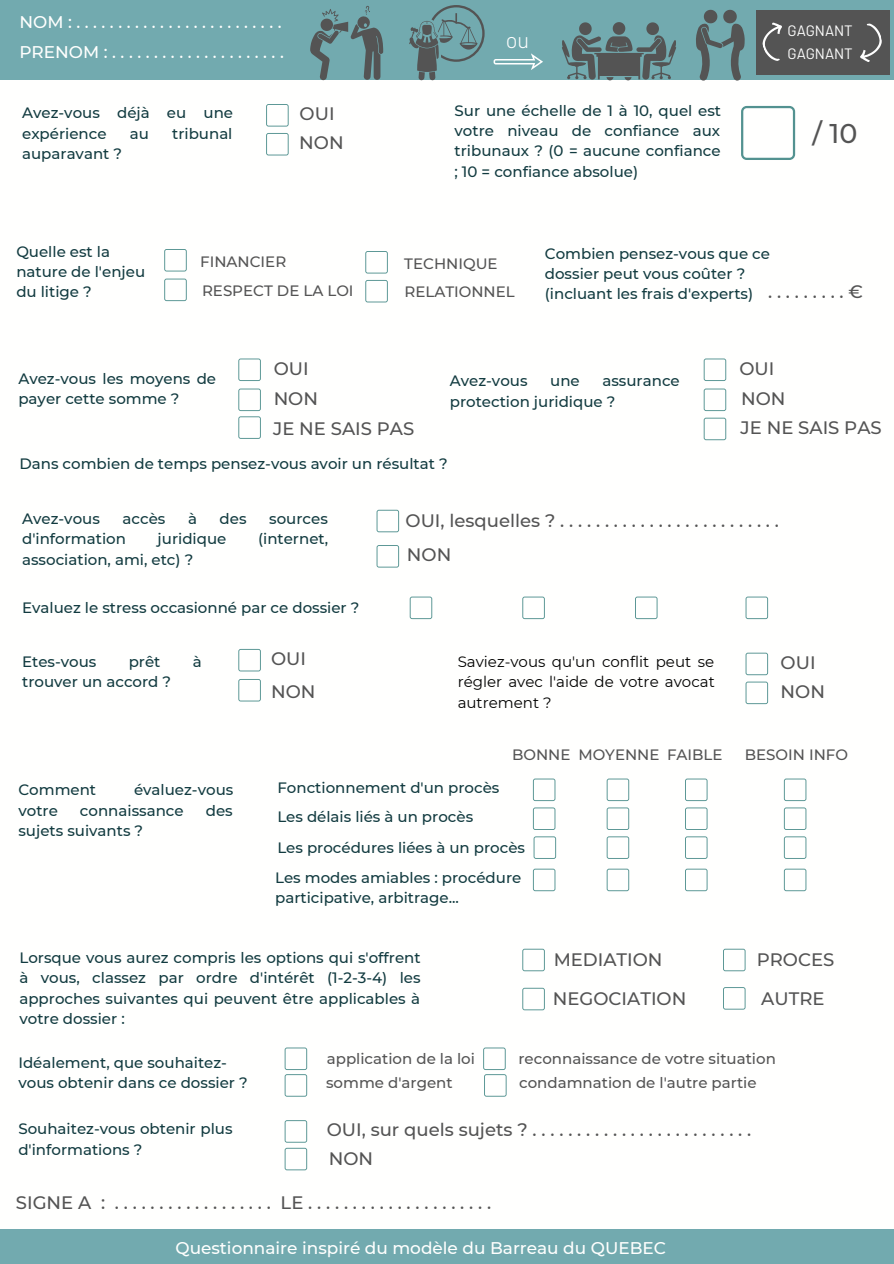
<style>
.page{position:relative;width:894px;height:1264px;background:#fff}
.page>*{position:absolute;margin:0;border:0;box-sizing:border-box;transform-origin:0 0}
.t1{font:500 27px "Montserrat";color:#545454}
.t2{font:300 21.75px "Barlow";color:#fff}
.t3{font:500 18px "Montserrat";color:#545454}
.t4{font:500 16.95px "Montserrat";color:#fffffe}
.t5{font:500 15px/20.2px "Montserrat";color:#123b40}
.t6{font:500 15px "Montserrat";color:#545454}
.t7{font:15px/20.2px "Montserrat";color:#000;text-align:justify}
.t8{font:15px "Barlow";color:#fffffe}
</style>
<div class="page">
<svg style="left:266px;top:104px;width:22px;height:23px"></svg>
<svg style="left:266px;top:133px;width:22px;height:22px"></svg>
<svg style="left:741px;top:106px;width:53px;height:54px"></svg>
<svg style="left:164px;top:249px;width:23px;height:22px"></svg>
<svg style="left:164px;top:278px;width:23px;height:23px"></svg>
<svg style="left:365px;top:251px;width:23px;height:22px"></svg>
<svg style="left:238px;top:358px;width:23px;height:23px"></svg>
<svg style="left:238px;top:388px;width:23px;height:51px"></svg>
<svg style="left:703px;top:358px;width:23px;height:23px"></svg>
<svg style="left:703px;top:388px;width:23px;height:23px"></svg>
<svg style="left:703px;top:417px;width:23px;height:23px"></svg>
<svg style="left:376px;top:510px;width:23px;height:22px"></svg>
<svg style="left:376px;top:545px;width:23px;height:22px"></svg>
<svg style="left:409px;top:596px;width:23px;height:23px"></svg>
<svg style="left:522px;top:596px;width:22px;height:23px"></svg>
<svg style="left:635px;top:596px;width:22px;height:23px"></svg>
<svg style="left:745px;top:596px;width:22px;height:23px"></svg>
<svg style="left:238px;top:649px;width:23px;height:22px"></svg>
<svg style="left:238px;top:679px;width:23px;height:22px"></svg>
<svg style="left:532px;top:778px;width:23px;height:23px"></svg>
<svg style="left:532px;top:807px;width:23px;height:23px"></svg>
<svg style="left:533px;top:836px;width:23px;height:22px"></svg>
<svg style="left:532px;top:868px;width:23px;height:23px"></svg>
<svg style="left:606px;top:778px;width:23px;height:23px"></svg>
<svg style="left:606px;top:807px;width:23px;height:23px"></svg>
<svg style="left:606px;top:836px;width:23px;height:22px"></svg>
<svg style="left:606px;top:868px;width:23px;height:23px"></svg>
<svg style="left:685px;top:778px;width:22px;height:23px"></svg>
<svg style="left:685px;top:807px;width:22px;height:23px"></svg>
<svg style="left:685px;top:836px;width:22px;height:22px"></svg>
<svg style="left:685px;top:868px;width:22px;height:23px"></svg>
<svg style="left:783px;top:778px;width:23px;height:23px"></svg>
<svg style="left:783px;top:807px;width:23px;height:23px"></svg>
<svg style="left:783px;top:836px;width:23px;height:22px"></svg>
<svg style="left:783px;top:868px;width:23px;height:23px"></svg>
<svg style="left:522px;top:948px;width:22px;height:23px"></svg>
<svg style="left:522px;top:987px;width:22px;height:23px"></svg>
<svg style="left:723px;top:948px;width:22px;height:23px"></svg>
<svg style="left:723px;top:987px;width:22px;height:22px"></svg>
<svg style="left:284px;top:1120px;width:23px;height:50px"></svg>
<svg style="left:745px;top:652px;width:22px;height:23px"></svg>
<svg style="left:745px;top:681px;width:22px;height:23px"></svg>
<svg style="left:365px;top:280px;width:23px;height:22px"></svg>
<div style="left:0;top:0;width:893px;height:80px;background:#72aaaf"></div>
<div style="left:0;top:1228px;width:893px;height:35px;background:#72aaaf"></div>
<svg style="left:696px;top:10px;width:48px;height:71px"></svg>
<svg style="left:562px;top:22px;width:114px;height:59px"></svg>
<svg style="left:310px;top:6px;width:73px;height:74px"></svg>
<svg style="left:409px;top:5px;width:75px;height:75px"></svg>
<svg style="left:284px;top:1047px;width:23px;height:49px"></svg>
<svg style="left:483px;top:1047px;width:23px;height:49px"></svg>
<svg style="left:493px;top:53px;width:50px;height:17px"></svg>
<div style="left:756px;top:10px;width:133px;height:64px;background:#545454"></div>
<svg style="left:860px;top:23px;width:22px;height:39px"></svg>
<svg style="left:762px;top:22px;width:20px;height:39px"></svg>
<p class="t4" style="left:19px;top:12px;width:263px">NOM:.........................</p>
<p class="t4" style="left:19px;top:42px;width:266px">PRENOM:.....................</p>
<p class="t5" style="left:22px;top:103px;width:212px">Avez-vous déjà eu une expérience</p>
<p class="t5" style="left:130px;top:123px;width:21px">au</p>
<p class="t5" style="left:172px;top:123px;width:62px">tribunal</p>
<p class="t5" style="left:22px;top:143px;width:101px">auparavant ?</p>
<p class="t3" style="left:299px;top:103px;width:36px">OUI</p>
<p class="t3" style="left:299px;top:132px;width:46px">NON</p>
<p class="t2" style="left:505px;top:26px;width:25px">ou</p>
<p class="t5" style="left:454px;top:100px;width:268px;text-align:justify">Sur une échelle de 1 à 10, quel est votre niveau de confiance aux tribunaux ? (0 = aucune confiance ; 10 = confiance absolue)</p>
<p class="t8" style="left:787px;top:21px;width:67px">GAGNANT</p>
<p class="t8" style="left:787px;top:44px;width:67px">GAGNANT</p>
<p class="t1" style="left:812px;top:116px;width:46px">/ 10</p>
<p class="t5" style="left:16px;top:241px;width:130px">Quelle est la nature de l'enjeu du litige ?</p>
<p class="t5" style="left:544px;top:243px;width:227px">Combien pensez-vous que ce dossier peut vous coûter ? (incluant les frais d'experts)</p>
<p class="t6" style="left:200px;top:252px;width:88px">FINANCIER</p>
<p class="t6" style="left:404px;top:254px;width:95px">TECHNIQUE</p>
<p class="t3" style="left:767px;top:280px;width:96px">.........€</p>
<p class="t6" style="left:202px;top:281px;width:153px">RESPECT DE LA LOI</p>
<p class="t6" style="left:404px;top:283px;width:112px">RELATIONNEL</p>
<p class="t3" style="left:273px;top:358px;width:36px">OUI</p>
<p class="t3" style="left:739px;top:357px;width:36px">OUI</p>
<p class="t5" style="left:18px;top:368px;width:199px">Avez-vous les moyens de payer cette somme ?</p>
<p class="t5" style="left:449px;top:371px;width:79px">Avez-vous</p>
<p class="t5" style="left:550px;top:371px;width:31px">une</p>
<p class="t5" style="left:449px;top:371px;width:231px;text-indent:153px">assurance protection juridique ?</p>
<p class="t3" style="left:273px;top:387px;width:46px">NON</p>
<p class="t3" style="left:740px;top:388px;width:46px">NON</p>
<p class="t3" style="left:273px;top:417px;width:143px">JE NE SAIS PAS</p>
<p class="t3" style="left:740px;top:416px;width:143px">JE NE SAIS PAS</p>
<p class="t5" style="left:19px;top:454px;width:429px">Dans combien de temps pensez-vous avoir un résultat ?</p>
<p class="t5" style="left:22px;top:508px;width:79px">Avez-vous</p>
<p class="t5" style="left:122px;top:508px;width:44px">accès</p>
<p class="t5" style="left:188px;top:508px;width:10px">à</p>
<p class="t5" style="left:219px;top:508px;width:28px">des</p>
<p class="t5" style="left:269px;top:508px;width:60px">sources</p>
<p class="t5" style="left:22px;top:529px;width:105px">d'information</p>
<p class="t5" style="left:158px;top:529px;width:70px">juridique</p>
<p class="t5" style="left:258px;top:529px;width:72px">(internet,</p>
<p class="t5" style="left:22px;top:549px;width:173px">association, ami, etc) ?</p>
<p class="t5" style="left:22px;top:598px;width:339px">Evaluez le stress occasionné par ce dossier ?</p>
<p class="t3" style="left:405px;top:510px;width:375px">OUI,lesquelles?.........................</p>
<p class="t3" style="left:407px;top:544px;width:46px">NON</p>
<p class="t5" style="left:22px;top:651px;width:76px">Etes-vous</p>
<p class="t5" style="left:129px;top:651px;width:33px">prêt</p>
<p class="t5" style="left:193px;top:651px;width:10px">à</p>
<p class="t5" style="left:22px;top:671px;width:150px">trouver un accord ?</p>
<p class="t5" style="left:18px;top:780px;width:79px">Comment</p>
<p class="t5" style="left:134px;top:780px;width:101px">évaluez-vous</p>
<p class="t5" style="left:18px;top:800px;width:41px">votre</p>
<p class="t5" style="left:80px;top:800px;width:105px">connaissance</p>
<p class="t5" style="left:206px;top:800px;width:28px">des</p>
<p class="t5" style="left:18px;top:820px;width:126px">sujets suivants ?</p>
<p class="t3" style="left:271px;top:647px;width:36px">OUI</p>
<p class="t3" style="left:780px;top:651px;width:36px">OUI</p>
<p class="t7" style="left:457px;top:651px;width:258px">Saviez-vous qu'un conflit peut se régler avec l'aide de votre avocat autrement ?</p>
<p class="t3" style="left:271px;top:680px;width:46px">NON</p>
<p class="t3" style="left:780px;top:681px;width:46px">NON</p>
<p class="t6" style="left:512px;top:745px;width:60px">BONNE</p>
<p class="t6" style="left:578px;top:745px;width:83px">MOYENNE</p>
<p class="t6" style="left:666px;top:745px;width:57px">FAIBLE</p>
<p class="t6" style="left:744px;top:745px;width:105px">BESOIN INFO</p>
<p class="t5" style="left:277px;top:777px;width:223px">Fonctionnement d'un procès</p>
<p class="t5" style="left:277px;top:806px;width:197px">Les délais liés à un procès</p>
<p class="t5" style="left:277px;top:837px;width:249px">Les procédures liées à un procès</p>
<p class="t5" style="left:275px;top:867px;width:248px">Les modes amiables : procédure</p>
<p class="t5" style="left:275px;top:887px;width:185px">participative, arbitrage...</p>
<p class="t5" style="left:19px;top:947px;width:402px;text-align:justify">Lorsque vous aurez compris les options qui s'offrent à vous, classez par ordre d'intérêt (1-2-3-4) les approches suivantes qui peuvent être applicables à votre dossier :</p>
<p class="t3" style="left:553px;top:948px;width:110px">MEDIATION</p>
<p class="t3" style="left:552px;top:987px;width:135px">NEGOCIATION</p>
<p class="t3" style="left:756px;top:948px;width:79px">PROCES</p>
<p class="t3" style="left:761px;top:987px;width:65px">AUTRE</p>
<p class="t5" style="left:18px;top:1052px;width:231px">Idéalement, que souhaitez&shy;vous obtenir dans ce dossier ?</p>
<p class="t6" style="left:327px;top:1049px;width:150px">application de la loi</p>
<p class="t6" style="left:326px;top:1073px;width:128px">somme d'argent</p>
<p class="t6" style="left:518px;top:1049px;width:259px">reconnaissance de votre situation</p>
<p class="t6" style="left:519px;top:1073px;width:239px">condamnation de l'autre partie</p>
<p class="t5" style="left:18px;top:1118px;width:215px">Souhaitez-vous obtenir plus d'informations ?</p>
<p class="t3" style="left:327px;top:1118px;width:426px">OUI,surquelssujets?.........................</p>
<p class="t3" style="left:329px;top:1147px;width:46px">NON</p>
<p class="t3" style="left:16px;top:1191px;width:476px">SIGNEA : .................. LE.....................</p>
<p class="t4" style="left:175px;top:1237px;width:492px">Questionnaire inspiré du modèle du Barreau du QUEBEC</p>
</div>
